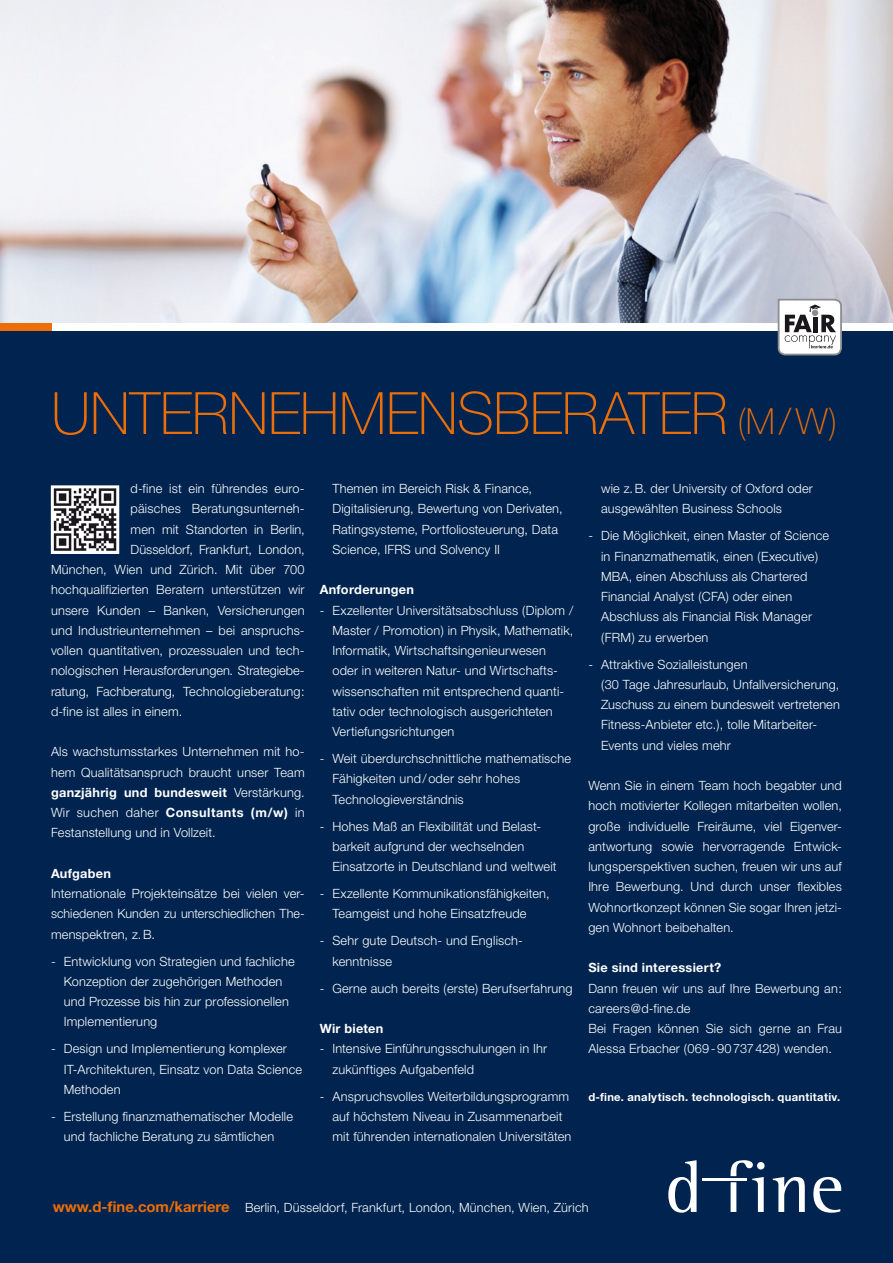
<style>
.page{position:relative;width:893px;height:1263px;background:#fff}
.page>*{position:absolute;margin:0;border:0;box-sizing:border-box;transform-origin:0 0}
.t1{font:100 58.5px "Helvetica Neue";letter-spacing:-.005em;color:#eb6e08}
.t2{font:300 12.75px/20.2px "Helvetica Neue";letter-spacing:.015em;color:#fff}
.t3{font:700 12.75px "Helvetica Neue";letter-spacing:.02em;color:#fff}
.t4{font:700 11.25px "Helvetica Neue";letter-spacing:.025em;color:#fff}
.s1{font-size:36px}
.s2{font-weight:700}
.s3{font-weight:700;font-size:14.85px;color:#eb6e08}
</style>
<div class="page">
<img style="left:0;top:0;width:893px;height:323px">
<div style="left:0;top:326px;width:893px;height:937px;background:#00244f"></div>
<div style="left:0;top:323px;width:893px;height:8px;background:#fff"></div>
<div style="left:0;top:323px;width:51px;height:8px;background:#eb6e08"></div>
<svg style="left:668px;top:1160px;width:29px;height:53px"></svg>
<hr style="left:702px;top:1178px;width:44px;height:2px;background:#fff">
<svg style="left:773px;top:1177px;width:68px;height:36px"></svg>
<svg style="left:731px;top:1160px;width:33px;height:52px"></svg>
<div style="left:757px;top:1162px;width:8px;height:7px;background:#fff;border-radius:50%"></div>
<svg style="left:778px;top:299px;width:64px;height:56px"></svg>
<svg style="left:53px;top:487px;width:64px;height:65px"></svg>
<svg style="left:54px;top:488px;width:62px;height:63px;background:#858486"></svg>
<div style="left:51px;top:485px;width:68px;height:69px;border:1px solid #fff"></div>
<h1 class="t1" style="left:51px;top:381px;width:788px">UNTERNEHMENSBERATER <span class="s1">(M/W)</span></h1>
<p class="t2" style="left:131px;top:478px;width:174px">d-fine ist ein führendes euro-</p>
<p class="t2" style="left:131px;top:498px;width:174px">päisches Beratungsunterneh-</p>
<p class="t2" style="left:131px;top:519px;width:176px">men mit Standorten in Berlin,</p>
<p class="t2" style="left:131px;top:539px;width:176px">Düsseldorf, Frankfurt, London,</p>
<p class="t2" style="left:51px;top:559px;width:255px">München, Wien und Zürich. Mit über 700</p>
<p class="t2" style="left:51px;top:579px;width:255px">hochqualifizierten Beratern unterstützen wir</p>
<p class="t2" style="left:51px;top:600px;width:255px">unsere Kunden – Banken, Versicherungen</p>
<p class="t2" style="left:51px;top:620px;width:255px">und Industrieunternehmen – bei anspruchs-</p>
<p class="t2" style="left:51px;top:640px;width:255px">vollen quantitativen, prozessualen und tech-</p>
<p class="t2" style="left:51px;top:660px;width:254px">nologischen Herausforderungen. Strategiebe-</p>
<p class="t2" style="left:51px;top:681px;width:255px">ratung, Fachberatung, Technologieberatung:</p>
<p class="t2" style="left:51px;top:701px;width:133px">d-fine ist alles in einem.</p>
<p class="t2" style="left:51px;top:741px;width:255px">Als wachstumsstarkes Unternehmen mit ho&shy;hem Qualitätsanspruch braucht unser Team <span class="s2">ganzjährig und bundesweit</span> Verstärkung.<br>Wir suchen daher <span class="s2">Consultants (m/w)</span> in Festanstellung und in Vollzeit.</p>
<p class="t3" style="left:51px;top:865px;width:62px">Aufgaben</p>
<p class="t2" style="left:51px;top:883px;width:255px;text-align:justify">Internationale Projekteinsätze bei vielen ver&shy;schiedenen Kunden zu unterschiedlichen The&shy;menspektren, z.B.</p>
<p class="t2" style="left:64px;top:951px;width:232px;text-indent:-13px">- Entwicklung von Strategien und fachliche Konzeption der zugehörigen Methoden und Prozesse bis hin zur professionellen Implementierung</p>
<p class="t2" style="left:64px;top:1038px;width:240px;text-indent:-13px">- Design und Implementierung komplexer<br>IT-Architekturen, Einsatz von Data Science<br>Methoden</p>
<p class="t2" style="left:51px;top:1106px;width:243px;text-align:center">- Erstellung finanzmathematischer Modelle und fachliche Beratung zu sämtlichen</p>
<p class="t2" style="left:332px;top:478px;width:232px">Themen im Bereich Risk &amp; Finance, Digitalisierung, Bewertung von Derivaten, Ratingsysteme, Portfoliosteuerung, Data Science, IFRS und Solvency II</p>
<p class="t3" style="left:320px;top:582px;width:96px">Anforderungen</p>
<p class="t2" style="left:332px;top:600px;width:242px;text-indent:-13px">- Exzellenter Universitätsabschluss (Diplom / Master / Promotion) in Physik, Mathematik, Informatik, Wirtschaftsingenieurwesen oder in weiteren Natur- und Wirtschafts&shy;wissenschaften mit entsprechend quanti&shy;tativ oder technologisch ausgerichteten Vertiefungsrichtungen</p>
<p class="t2" style="left:332px;top:748px;width:240px;text-indent:-13px">- Weit überdurchschnittliche mathematische<br>Fähigkeiten und/oder sehr hohes<br>Technologieverständnis</p>
<p class="t2" style="left:332px;top:816px;width:226px;text-indent:-13px">- Hohes Maß an Flexibilität und Belast&shy;barkeit aufgrund der wechselnden<br>Einsatzorte in Deutschland und weltweit</p>
<p class="t2" style="left:332px;top:883px;width:219px;text-indent:-13px">- Exzellente Kommunikationsfähigkeiten,<br>Teamgeist und hohe Einsatzfreude</p>
<p class="t2" style="left:332px;top:930px;width:190px;text-indent:-13px">- Sehr gute Deutsch- und Englisch&shy;kenntnisse</p>
<p class="t2" style="left:320px;top:978px;width:255px">- Gerne auch bereits (erste) Berufserfahrung</p>
<p class="t3" style="left:320px;top:1021px;width:65px">Wir bieten</p>
<p class="t2" style="left:332px;top:1038px;width:216px;text-indent:-13px">- Intensive Einführungsschulungen in Ihr zukünftiges Aufgabenfeld</p>
<p class="t2" style="left:332px;top:1086px;width:240px;text-indent:-13px">- Anspruchsvolles Weiterbildungsprogramm auf höchstem Niveau in Zusammenarbeit mit führenden internationalen Universitäten</p>
<p class="t2" style="left:601px;top:478px;width:213px">wie z.B. der University of Oxford oder ausgewählten Business Schools</p>
<p class="t2" style="left:601px;top:525px;width:230px;text-indent:-13px">- Die Möglichkeit, einen Master of Science in Finanzmathematik, einen (Executive)<br>MBA, einen Abschluss als Chartered Financial Analyst (CFA) oder einen Abschluss als Financial Risk Manager (FRM) zu erwerben</p>
<p class="t2" style="left:601px;top:654px;width:240px;text-indent:-13px">- Attraktive Sozialleistungen<br>(30 Tage Jahresurlaub, Unfallversicherung, Zuschuss zu einem bundesweit vertretenen Fitness-Anbieter etc.), tolle Mitarbeiter-Events und vieles mehr</p>
<p class="t2" style="left:588px;top:775px;width:255px">Wenn Sie in einem Team hoch begabter und hoch motivierter Kollegen mitarbeiten wollen, große individuelle Freiräume, viel Eigenver&shy;antwortung sowie hervorragende Entwick&shy;lungsperspektiven suchen, freuen wir uns auf Ihre Bewerbung. Und durch unser flexibles Wohnortkonzept können Sie sogar Ihren jetzi&shy;gen Wohnort beibehalten.</p>
<p class="t3" style="left:588px;top:960px;width:135px">Sie sind interessiert?</p>
<p class="t2" style="left:588px;top:977px;width:255px">Dann freuen wir uns auf Ihre Bewerbung an: careers@d-fine.de<br>Bei Fragen können Sie sich gerne an Frau Alessa Erbacher (069-90737428) wenden.</p>
<p class="t4" style="left:588px;top:1090px;width:253px">d-fine. analytisch. technologisch. quantitativ.</p>
<p class="t2" style="left:53px;top:1197px;width:537px"><span class="s3">www.d-fine.com/karriere</span> Berlin, Düsseldorf, Frankfurt, London, München, Wien, Zürich</p>
</div>
